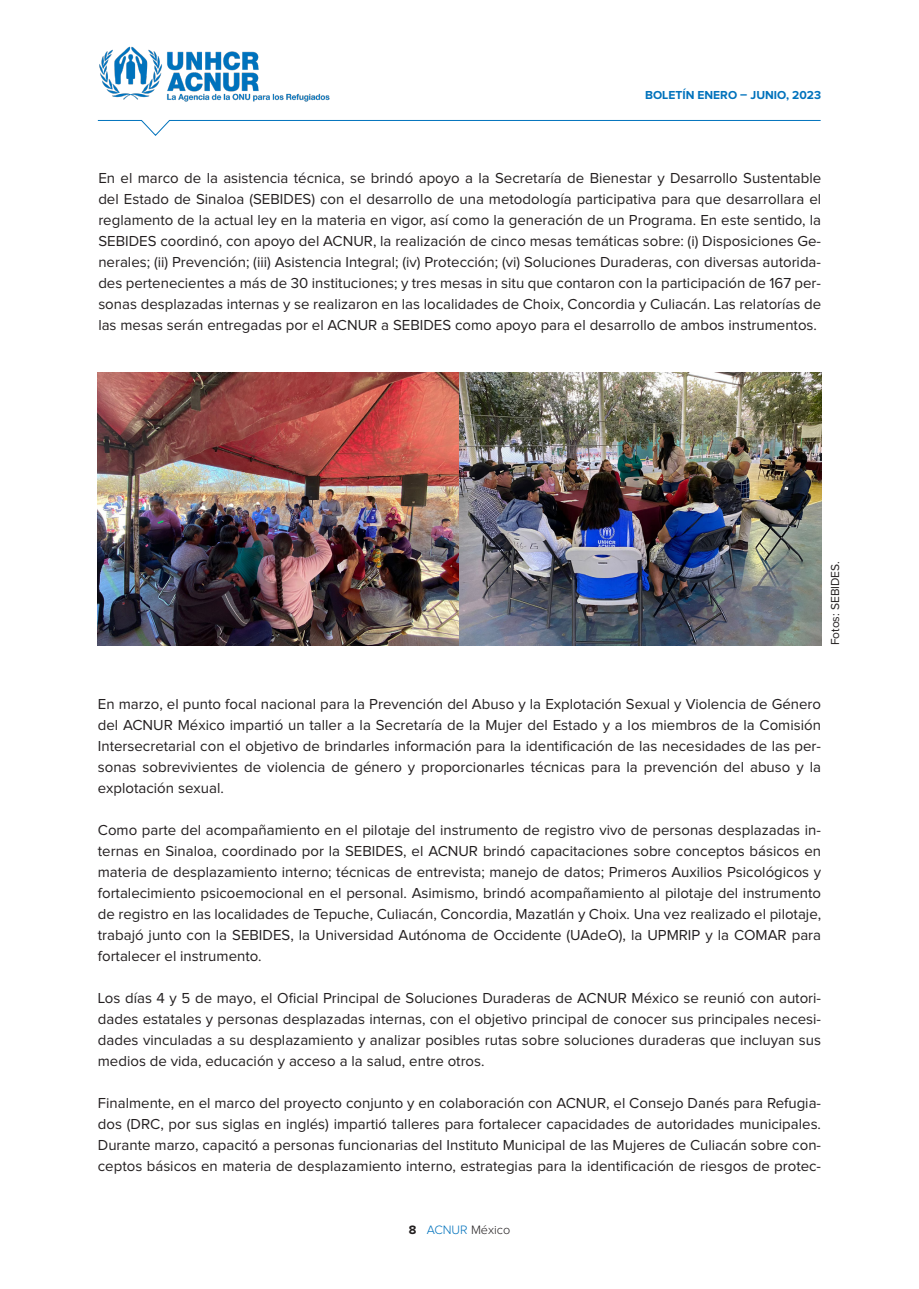
<style>
.page{position:relative;width:919px;height:1289px;background:#fff}
.page>*{position:absolute;margin:0;border:0;box-sizing:border-box;transform-origin:0 0}
._3__Texto{font:15px/21px "Proxima Nova";color:#231f20;text-align:justify}
.t1{font:300 12.6px "Proxima Nova";color:#231f20}
.t2{font:700 12px "Proxima Nova";color:#0072bc}
._3__Texto-2{font:12px "Proxima Nova";color:#231f20}
.s1{font-weight:700}
.s2{color:#0072bc}
</style>
<div class="page">
<img style="left:99px;top:46px;width:231px;height:56px">
<svg style="left:97px;top:120px;width:724px;height:16px"></svg>
<img style="left:98px;top:372px;width:723px;height:273px">
<p class="t2" style="left:645px;top:89px;width:177px">BOLETÍN ENERO – JUNIO, 2023</p>
<p class="_3__Texto" style="left:98px;top:168px;width:724px">En el marco de la asistencia técnica, se brindó apoyo a la Secretaría de Bienestar y Desarrollo Sustentable del Estado de Sinaloa (SEBIDES) con el desarrollo de una metodología participativa para que desarrollara el reglamento de la actual ley en la materia en vigor, así como la generación de un Programa. En este sentido, la SEBIDES coordinó, con apoyo del ACNUR, la realización de cinco mesas temáticas sobre: (i) Disposiciones Ge&shy;nerales; (ii) Prevención; (iii) Asistencia Integral; (iv) Protección; (vi) Soluciones Duraderas, con diversas autorida&shy;des pertenecientes a más de 30 instituciones; y tres mesas in situ que contaron con la participación de 167 per&shy;sonas desplazadas internas y se realizaron en las localidades de Choix, Concordia y Culiacán. Las relatorías de las mesas serán entregadas por el ACNUR a SEBIDES como apoyo para el desarrollo de ambos instrumentos.</p>
<p class="_3__Texto-2" style="left:829px;top:645px;width:86px;rotate:-90deg">Fotos: SEBIDES.</p>
<p class="_3__Texto" style="left:98px;top:693px;width:724px">En marzo, el punto focal nacional para la Prevención del Abuso y la Explotación Sexual y Violencia de Género del ACNUR México impartió un taller a la Secretaría de la Mujer del Estado y a los miembros de la Comisión Intersecretarial con el objetivo de brindarles información para la identificación de las necesidades de las per&shy;sonas sobrevivientes de violencia de género y proporcionarles técnicas para la prevención del abuso y la explotación sexual.</p>
<p class="_3__Texto" style="left:98px;top:819px;width:724px">Como parte del acompañamiento en el pilotaje del instrumento de registro vivo de personas desplazadas in&shy;ternas en Sinaloa, coordinado por la SEBIDES, el ACNUR brindó capacitaciones sobre conceptos básicos en materia de desplazamiento interno; técnicas de entrevista; manejo de datos; Primeros Auxilios Psicológicos y fortalecimiento psicoemocional en el personal. Asimismo, brindó acompañamiento al pilotaje del instrumento de registro en las localidades de Tepuche, Culiacán, Concordia, Mazatlán y Choix. Una vez realizado el pilotaje, trabajó junto con la SEBIDES, la Universidad Autónoma de Occidente (UAdeO), la UPMRIP y la COMAR para fortalecer el instrumento.</p>
<p class="_3__Texto" style="left:98px;top:987px;width:724px">Los días 4 y 5 de mayo, el Oficial Principal de Soluciones Duraderas de ACNUR México se reunió con autori&shy;dades estatales y personas desplazadas internas, con el objetivo principal de conocer sus principales necesi&shy;dades vinculadas a su desplazamiento y analizar posibles rutas sobre soluciones duraderas que incluyan sus medios de vida, educación y acceso a la salud, entre otros.</p>
<p class="_3__Texto" style="left:98px;top:1092px;width:724px">Finalmente, en el marco del proyecto conjunto y en colaboración con ACNUR, el Consejo Danés para Refugia&shy;dos (DRC, por sus siglas en inglés) impartió talleres para fortalecer capacidades de autoridades municipales.<br>Durante marzo, capacitó a personas funcionarias del Instituto Municipal de las Mujeres de Culiacán sobre con&shy;ceptos básicos en materia de desplazamiento interno, estrategias para la identificación de riesgos de protec-</p>
<p class="t1" style="left:408px;top:1223px;width:103px"><span class="s1">8</span> <span class="s2">ACNUR</span> México</p>
</div>
